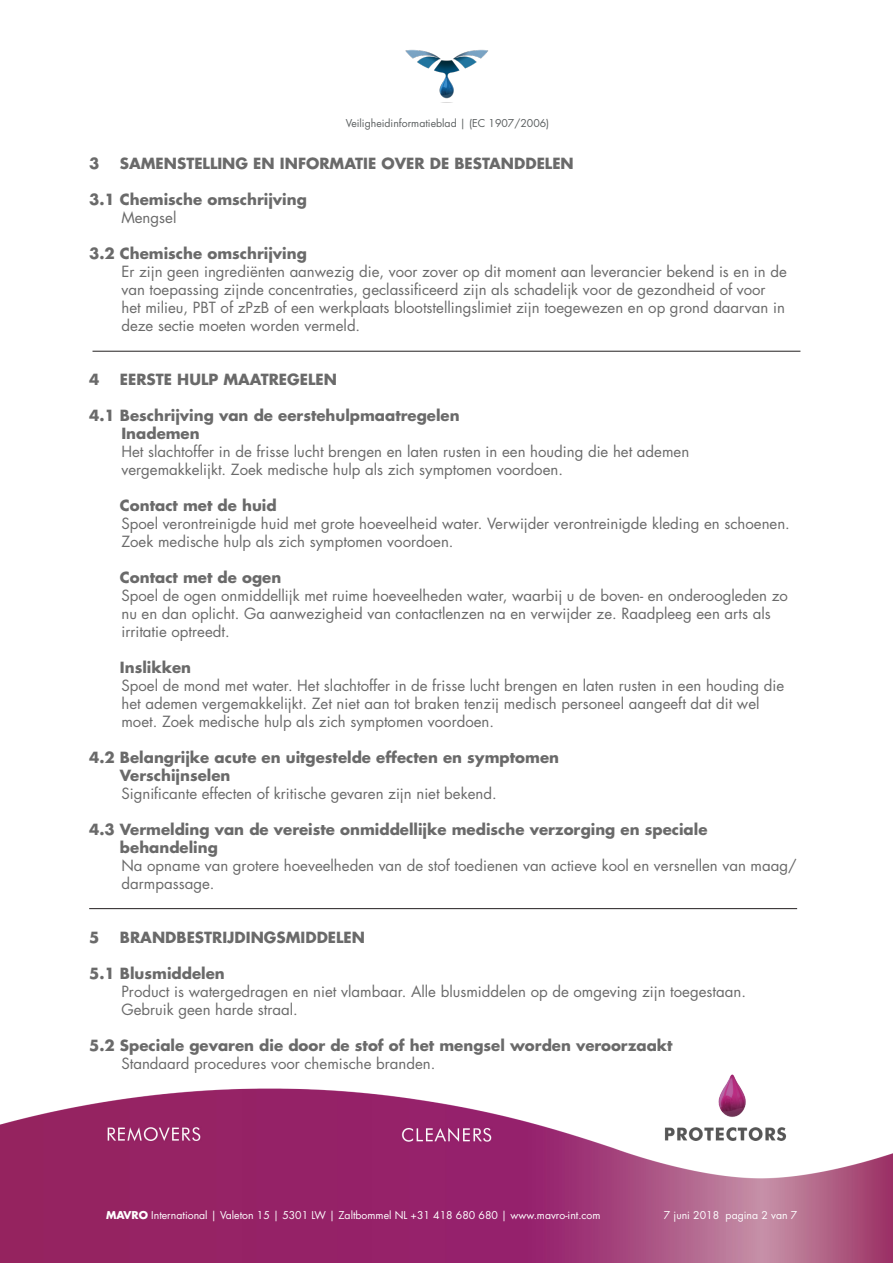
<style>
.page{position:relative;width:893px;height:1263px;background:#fff}
.page>*{position:absolute;margin:0;border:0;box-sizing:border-box;transform-origin:0 0}
.t1{font:15px "Futura Std";color:#6a6a6a}
.t2{font:700 15px "Futura Std";color:#6a6a6a}
.t3{font:10.5px "Futura Std";color:#fff}
.t4{font:10.5px "Futura Std";color:#5b5f60}
.s1{font-weight:700}
</style>
<div class="page">
<img style="left:405px;top:49px;width:83px;height:54px">
<img style="left:0;top:1074px;width:893px;height:189px">
<hr style="left:93px;top:351px;width:707px;height:1px;background:#231f20">
<hr style="left:89px;top:908px;width:708px;height:1px;background:#231f20">
<p class="t4" style="left:346px;top:116px;width:205px">Veiligheidinformatieblad | (EC 1907/2006)</p>
<p class="t2" style="left:89px;top:153px;width:12px">3</p>
<p class="t2" style="left:120px;top:153px;width:455px">SAMENSTELLING EN INFORMATIE OVER DE BESTANDDELEN</p>
<p class="t2" style="left:89px;top:189px;width:219px">3.1 Chemische omschrijving</p>
<p class="t1" style="left:121px;top:208px;width:57px">Mengsel</p>
<p class="t2" style="left:89px;top:243px;width:219px">3.2 Chemische omschrijving</p>
<p class="t1" style="left:121px;top:262px;width:667px">Er zijn geen ingrediënten aanwezig die, voor zover op dit moment aan leverancier bekend is en in de</p>
<p class="t1" style="left:121px;top:280px;width:646px">van toepassing zijnde concentraties, geclassificeerd zijn als schadelijk voor de gezondheid of voor</p>
<p class="t1" style="left:121px;top:298px;width:665px">het milieu, PBT of zPzB of een werkplaats blootstellingslimiet zijn toegewezen en op grond daarvan in</p>
<p class="t1" style="left:121px;top:316px;width:240px">deze sectie moeten worden vermeld.</p>
<p class="t2" style="left:89px;top:369px;width:12px">4</p>
<p class="t2" style="left:120px;top:369px;width:219px">EERSTE HULP MAATREGELEN</p>
<p class="t2" style="left:89px;top:405px;width:372px">4.1 Beschrijving van de eerstehulpmaatregelen</p>
<p class="t2" style="left:121px;top:423px;width:80px">Inademen</p>
<p class="t1" style="left:121px;top:442px;width:569px">Het slachtoffer in de frisse lucht brengen en laten rusten in een houding die het ademen</p>
<p class="t1" style="left:121px;top:460px;width:443px">vergemakkelijkt. Zoek medische hulp als zich symptomen voordoen.</p>
<p class="t2" style="left:120px;top:495px;width:158px">Contact met de huid</p>
<p class="t1" style="left:121px;top:514px;width:670px">Spoel verontreinigde huid met grote hoeveelheid water. Verwijder verontreinigde kleding en schoenen.</p>
<p class="t1" style="left:121px;top:532px;width:334px">Zoek medische hulp als zich symptomen voordoen.</p>
<p class="t2" style="left:120px;top:567px;width:163px">Contact met de ogen</p>
<p class="t1" style="left:121px;top:586px;width:668px">Spoel de ogen onmiddellijk met ruime hoeveelheden water, waarbij u de boven- en onderoogleden zo</p>
<p class="t1" style="left:121px;top:604px;width:651px">nu en dan oplicht. Ga aanwezigheid van contactlenzen na en verwijder ze. Raadpleeg een arts als</p>
<p class="t1" style="left:121px;top:622px;width:110px">irritatie optreedt.</p>
<p class="t2" style="left:120px;top:657px;width:73px">Inslikken</p>
<p class="t1" style="left:121px;top:676px;width:664px">Spoel de mond met water. Het slachtoffer in de frisse lucht brengen en laten rusten in een houding die</p>
<p class="t1" style="left:121px;top:694px;width:640px">het ademen vergemakkelijkt. Zet niet aan tot braken tenzij medisch personeel aangeeft dat dit wel</p>
<p class="t1" style="left:121px;top:712px;width:374px">moet. Zoek medische hulp als zich symptomen voordoen.</p>
<p class="t2" style="left:89px;top:747px;width:471px">4.2 Belangrijke acute en uitgestelde effecten en symptomen</p>
<p class="t2" style="left:120px;top:765px;width:112px">Verschijnselen</p>
<p class="t1" style="left:121px;top:784px;width:377px">Significante effecten of kritische gevaren zijn niet bekend.</p>
<p class="t2" style="left:89px;top:819px;width:620px">4.3 Vermelding van de vereiste onmiddellijke medische verzorging en speciale</p>
<p class="t2" style="left:120px;top:837px;width:99px">behandeling</p>
<p class="t1" style="left:121px;top:856px;width:677px">Na opname van grotere hoeveelheden van de stof toedienen van actieve kool en versnellen van maag/</p>
<p class="t1" style="left:121px;top:874px;width:95px">darmpassage.</p>
<p class="t2" style="left:89px;top:927px;width:12px">5</p>
<p class="t2" style="left:120px;top:927px;width:247px">BRANDBESTRIJDINGSMIDDELEN</p>
<p class="t2" style="left:89px;top:963px;width:137px">5.1 Blusmiddelen</p>
<p class="t1" style="left:121px;top:982px;width:626px">Product is watergedragen en niet vlambaar. Alle blusmiddelen op de omgeving zijn toegestaan.</p>
<p class="t1" style="left:121px;top:1000px;width:178px">Gebruik geen harde straal.</p>
<p class="t2" style="left:89px;top:1035px;width:585px">5.2 Speciale gevaren die door de stof of het mengsel worden veroorzaakt</p>
<p class="t1" style="left:121px;top:1054px;width:316px">Standaard procedures voor chemische branden.</p>
<p class="t3" style="left:106px;top:1208px;width:496px"><span class="s1">MAVRO</span> International | Valeton 15 | 5301 LW | Zaltbommel NL +31 418 680 680 | www.mavro-int.com</p>
<p class="t3" style="left:664px;top:1208px;width:135px">7 juni 2018 pagina 2 van 7</p>
</div>
